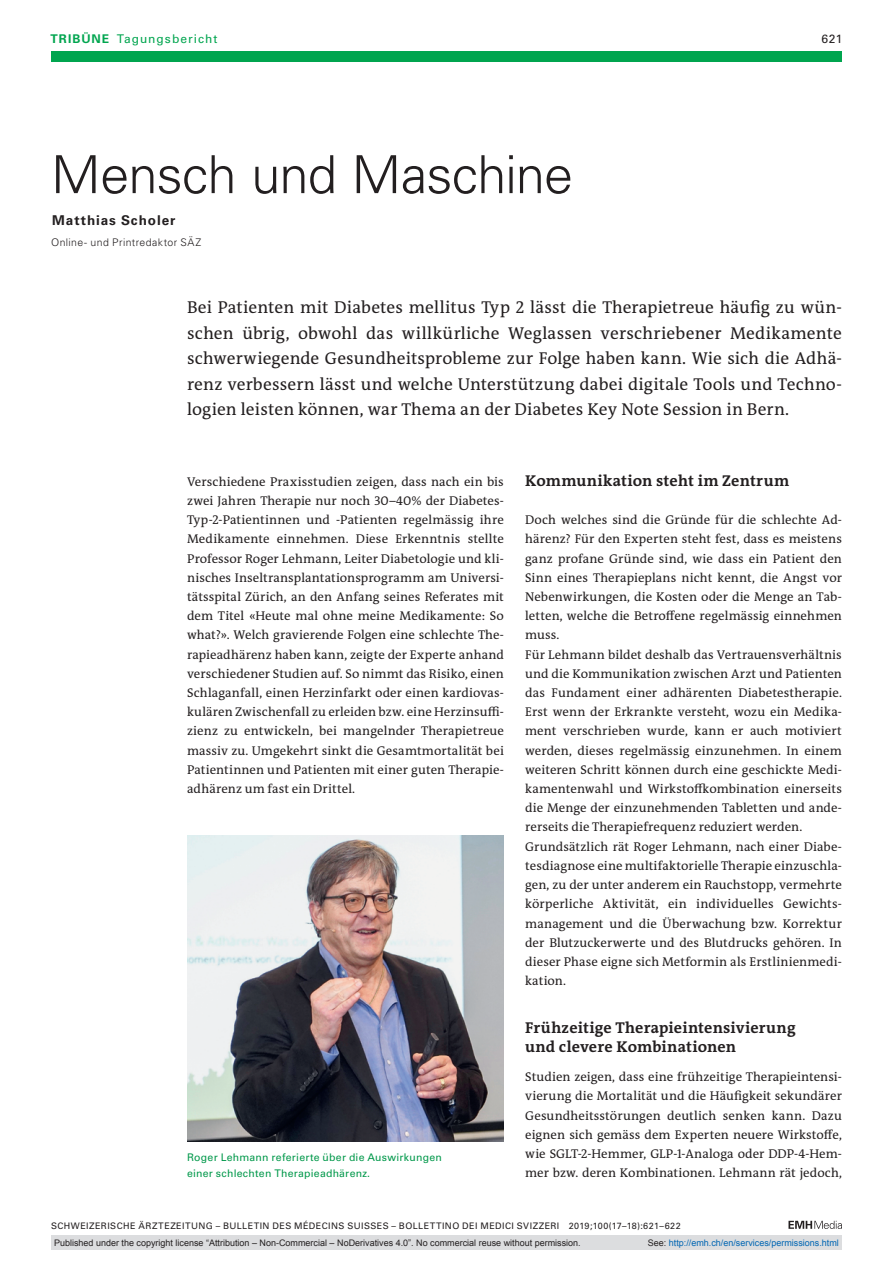
<style>
.page{position:relative;width:893px;height:1263px;background:#fff}
.page>*{position:absolute;margin:0;border:0;box-sizing:border-box;transform-origin:0 0}
.t1{font:300 52.5px "Univers LT Std";letter-spacing:-.02em;color:#231f20}
.t2{font:17.25px/25.5px "The Antiqua B W5 Plain";letter-spacing:.005em;color:#231f20;text-align:justify}
.t3{font:700 15.75px/19.2px "The Antiqua B W7";letter-spacing:.015em;color:#231f20}
.t4{font:700 13.5px "Univers LT Std";letter-spacing:.07em;color:#231f20}
.t5{font:12.75px/19.2px "The Antiqua B W5 Plain";letter-spacing:.005em;color:#231f20;text-align:justify}
.t6{font:12px "Univers LT Std";letter-spacing:.08em;color:#00a54f}
.t7{font:12px "Univers LT Std";color:#231f20}
.t8{font:10.5px/15.8px "Univers LT Std";letter-spacing:.02em;color:#00984a}
.t9{font:300 10.5px "Univers LT Std";letter-spacing:.035em;color:#231f20}
.t10{font:9px "Arial";color:#231f20}
.t11{font:9px "Univers LT Std";letter-spacing:.05em;color:#231f20}
.t12{font:9px "Arial";color:#0166b3}
.s1{font-weight:700}
.s2{color:#231f20}
</style>
<div class="page">
<svg style="left:788px;top:1221px;width:54px;height:8px"></svg>
<div style="left:51px;top:51px;width:791px;height:11px;background:#00a54f"></div>
<img style="left:187px;top:835px;width:317px;height:306px">
<div style="left:51px;top:1235px;width:791px;height:15px;background:#dcdddf"></div>
<p class="t6" style="left:51px;top:31px;width:168px"><span class="s1">TRIBÜNE</span> Tagungsbericht</p>
<p class="t7" style="left:822px;top:31px;width:22px">621</p>
<h1 class="t1" style="left:51px;top:143px;width:524px">Mensch und Maschine</h1>
<p class="t4" style="left:52px;top:212px;width:125px">Matthias Scholer</p>
<p class="t9" style="left:51px;top:236px;width:152px">Online- und Printredaktor SÄZ</p>
<p class="t2" style="left:187px;top:295px;width:656px">Bei Patienten mit Diabetes mellitus Typ 2 lässt die Therapietreue häufig zu wün&shy;schen übrig, obwohl das willkürliche Weglassen verschriebener Medikamente schwerwiegende Gesundheitsprobleme zur Folge haben kann. Wie sich die Adhä&shy;renz verbessern lässt und welche Unterstützung dabei digitale Tools und Techno&shy;logien leisten können, war Thema an der Diabetes Key Note Session in Bern.</p>
<p class="t5" style="left:187px;top:472px;width:318px">Verschiedene Praxisstudien zeigen, dass nach ein bis zwei Jahren Therapie nur noch 30–40% der Diabetes-Typ-2-Patientinnen und -Patienten regelmässig ihre Medikamente einnehmen. Diese Erkenntnis stellte Professor Roger Lehmann, Leiter Diabetologie und kli&shy;nisches Inseltransplantationsprogramm am Universi&shy;tätsspital Zürich, an den Anfang seines Referates mit dem Titel «Heute mal ohne meine Medikamente: So what?». Welch gravierende Folgen eine schlechte The&shy;rapieadhärenz haben kann, zeigte der Experte anhand verschiedener Studien auf. So nimmt das Risiko, einen Schlaganfall, einen Herzinfarkt oder einen kardiovas&shy;kulären Zwischenfall zu erleiden bzw. eine Herzinsuffi&shy;zienz zu entwickeln, bei mangelnder Therapietreue massiv zu. Umgekehrt sinkt die Gesamtmortalität bei Patientinnen und Patienten mit einer guten Therapie&shy;adhärenz um fast ein Drittel.</p>
<p class="t3" style="left:525px;top:471px;width:266px">Kommunikation steht im Zentrum</p>
<p class="t5" style="left:525px;top:510px;width:318px;text-align:left">Doch welches sind die Gründe für die schlechte Ad&shy;härenz? Für den Experten steht fest, dass es meistens ganz profane Gründe sind, wie dass ein Patient den Sinn eines Therapieplans nicht kennt, die Angst vor Nebenwirkungen, die Kosten oder die Menge an Tab&shy;letten, welche die Betroffene regelmässig einnehmen muss.<br>Für Lehmann bildet deshalb das Vertrauensverhältnis und die Kommunikation zwischen Arzt und Patienten das Fundament einer adhärenten Diabetestherapie.<br>Erst wenn der Erkrankte versteht, wozu ein Medika&shy;ment verschrieben wurde, kann er auch motiviert werden, dieses regelmässig einzunehmen. In einem weiteren Schritt können durch eine geschickte Medi&shy;kamentenwahl und Wirkstoffkombination einerseits die Menge der einzunehmenden Tabletten und ande&shy;rerseits die Therapiefrequenz reduziert werden.<br>Grundsätzlich rät Roger Lehmann, nach einer Diabe&shy;tesdiagnose eine multifaktorielle Therapie einzuschla&shy;gen, zu der unter anderem ein Rauchstopp, vermehrte körperliche Aktivität, ein individuelles Gewichts&shy;management und die Überwachung bzw. Korrektur der Blutzuckerwerte und des Blutdrucks gehören. In dieser Phase eigne sich Metformin als Erstlinienmedi&shy;kation.</p>
<p class="t3" style="left:525px;top:1018px;width:272px">Frühzeitige Therapieintensivierung und clevere Kombinationen</p>
<p class="t5" style="left:525px;top:1067px;width:318px">Studien zeigen, dass eine frühzeitige Therapieintensi&shy;vierung die Mortalität und die Häufigkeit sekundärer Gesundheitsstörungen deutlich senken kann. Dazu eignen sich gemäss dem Experten neuere Wirkstoffe, wie SGLT-2-Hemmer, GLP-1-Analoga oder DDP-4-Hem&shy;mer bzw. deren Kombinationen. Lehmann rät jedoch,</p>
<p class="t8" style="left:187px;top:1149px;width:256px">Roger Lehmann referierte über die Auswirkungen einer schlechten Therapieadhärenz.</p>
<p class="t11" style="left:51px;top:1220px;width:631px">SCHWEIZERISCHE ÄRZTEZEITUNG – BULLETIN DES MÉDECINS SUISSES – BOLLETTINO DEI MEDICI SVIZZERI 2019;100(17–18):621–622</p>
<p class="t10" style="left:54px;top:1237px;width:528px">Published under the copyright license “Attribution – Non-Commercial – NoDerivatives 4.0”. No commercial reuse without permission.</p>
<p class="t12" style="left:648px;top:1237px;width:193px"><span class="s2">See:</span> http://emh.ch/en/services/permissions.html</p>
</div>
